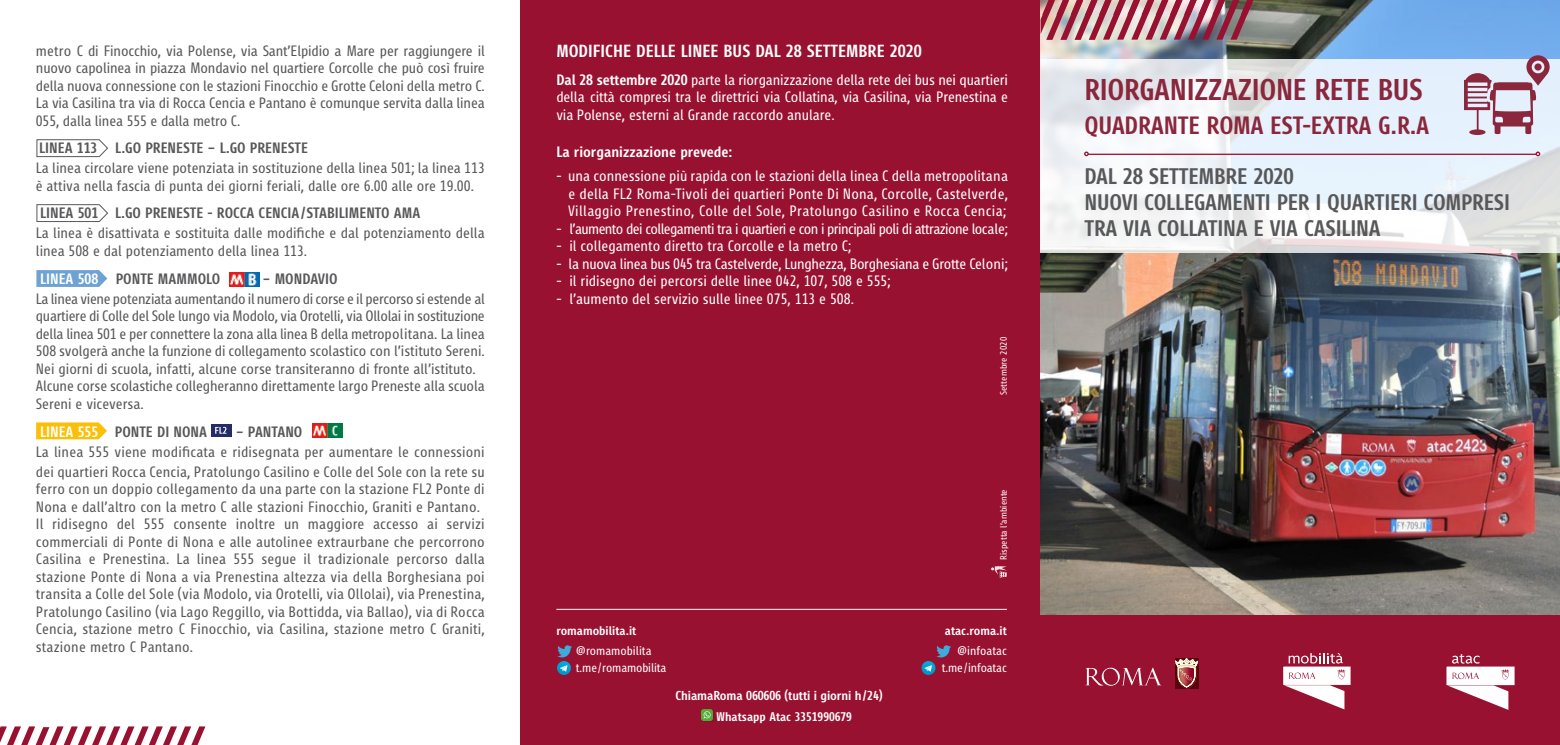
<style>
.page{position:relative;width:1560px;height:745px;background:#fff}
.page>*{position:absolute;margin:0;border:0;box-sizing:border-box;transform-origin:0 0}
.t1{font:700 30px "Urbs Display";letter-spacing:-.01em;color:#8a273d}
.t2{font:700 25px "Urbs Display";letter-spacing:-.01em;color:#8a273d}
.t3{font:700 22.5px/26.2px "Urbs Display";letter-spacing:-.01em;color:#58585a}
.t4{font:700 17.5px "Urbs Display";color:#fff}
.t5{font:15px/17.5px "Urbs Display";color:#58585a}
.t6{font:15px/17.5px "Urbs Display";color:#fff;text-align:justify}
.t7{font:700 15px "Urbs Display";color:#58585a}
.t8{font:15px "Urbs Display";letter-spacing:-.04em;color:#fff}
.t9{font:15px "Urbs Display";letter-spacing:-.02em;color:#fff}
.t10{font:700 15px "Urbs Display";color:#fff}
.t11{font:700 13px "Urbs Display";letter-spacing:-.01em;color:#fff}
.t12{font:12.5px/17.2px "Urbs Display";letter-spacing:-.01em;color:#fff}
.t13{font:700 12.5px "Urbs Display";color:#fff}
.t14{font:9.38px "Urbs Display";color:#fff}
.s1{color:#fff}
.s2{font-weight:700}
</style>
<div class="page">
<svg style="left:36px;top:422px;width:71px;height:17px"></svg>
<svg style="left:36px;top:270px;width:71px;height:17px"></svg>
<img style="left:230px;top:272px;width:29px;height:14px">
<div style="left:520px;top:0;width:525px;height:744px;background:#991131"></div>
<svg style="left:991px;top:566px;width:15px;height:11px"></svg>
<img style="left:1040px;top:0;width:519px;height:614px">
<div style="left:1035px;top:614px;width:524px;height:130px;background:#991131"></div>
<svg style="left:1446px;top:654px;width:68px;height:55px"></svg>
<svg style="left:1040px;top:59px;width:519px;height:193px"></svg>
<img style="left:1040px;top:0;width:223px;height:40px">
<svg style="left:0;top:726px;width:205px;height:18px"></svg>
<svg style="left:1085px;top:667px;width:76px;height:18px"></svg>
<svg style="left:1175px;top:658px;width:23px;height:30px"></svg>
<svg style="left:557px;top:645px;width:15px;height:12px"></svg>
<svg style="left:936px;top:645px;width:15px;height:12px"></svg>
<svg style="left:921px;top:660px;width:14px;height:14px"></svg>
<svg style="left:924px;top:664px;width:7px;height:7px"></svg>
<svg style="left:557px;top:660px;width:14px;height:14px"></svg>
<svg style="left:559px;top:664px;width:8px;height:7px"></svg>
<svg style="left:1282px;top:653px;width:68px;height:56px"></svg>
<hr style="left:1086px;top:153px;width:453px;height:2px;background:#991131">
<svg style="left:1083px;top:151px;width:5px;height:5px"></svg>
<svg style="left:1535px;top:151px;width:4px;height:5px"></svg>
<svg style="left:1463px;top:55px;width:86px;height:79px;background:#c3afc0"></svg>
<svg style="left:1533px;top:63px;width:8px;height:7px"></svg>
<img style="left:701px;top:711px;width:13px;height:10px">
<svg style="left:701px;top:708px;width:12px;height:12px"></svg>
<svg style="left:703px;top:710px;width:7px;height:8px"></svg>
<div style="left:211px;top:423px;width:20px;height:13px;background:#252b67"></div>
<svg style="left:215px;top:426px;width:11px;height:7px"></svg>
<img style="left:313px;top:423px;width:29px;height:14px">
<svg style="left:36px;top:139px;width:72px;height:18px"></svg>
<svg style="left:36px;top:204px;width:72px;height:18px"></svg>
<hr style="left:556px;top:608px;width:450px;height:1px;background:#fff">
<p class="t5" style="left:36px;top:42px;width:450px;text-align:justify">metro C di Finocchio, via Polense, via Sant’Elpidio a Mare per raggiungere il nuovo capolinea in piazza Mondavio nel quartiere Corcolle che può così fruire della nuova connessione con le stazioni Finocchio e Grotte Celoni della metro C.<br>La via Casilina tra via di Rocca Cencia e Pantano è comunque servita dalla linea 055, dalla linea 555 e dalla metro C.</p>
<p class="t7" style="left:39px;top:140px;width:270px">LINEA 113 L.GO PRENESTE – L.GO PRENESTE</p>
<p class="t5" style="left:36px;top:160px;width:450px">La linea circolare viene potenziata in sostituzione della linea 501; la linea 113 è attiva nella fascia di punta dei giorni feriali, dalle ore 6.00 alle ore 19.00.</p>
<p class="t7" style="left:40px;top:205px;width:381px">LINEA 501 L.GO PRENESTE - ROCCA CENCIA/STABILIMENTO AMA</p>
<p class="t5" style="left:36px;top:224px;width:450px;line-height:18px">La linea è disattivata e sostituita dalle modifiche e dal potenziamento della linea 508 e dal potenziamento della linea 113.</p>
<p class="t7" style="left:40px;top:271px;width:182px"><span class="s1">LINEA 508</span> PONTE MAMMOLO</p>
<p class="t7" style="left:262px;top:271px;width:76px">– MONDAVIO</p>
<p class="t5" style="left:36px;top:290px;width:450px">La linea viene potenziata aumentando il numero di corse e il percorso si estende al quartiere di Colle del Sole lungo via Modolo, via Orotelli, via Ollolai in sostituzione della linea 501 e per connettere la zona alla linea B della metropolitana. La linea 508 svolgerà anche la funzione di collegamento scolastico con l’istituto Sereni.<br>Nei giorni di scuola, infatti, alcune corse transiteranno di fronte all’istituto.<br>Alcune corse scolastiche collegheranno direttamente largo Preneste alla scuola Sereni e viceversa.</p>
<p class="t7" style="left:40px;top:423px;width:168px"><span class="s1">LINEA 555</span> PONTE DI NONA</p>
<p class="t7" style="left:236px;top:423px;width:68px">– PANTANO</p>
<p class="t5" style="left:36px;top:441px;width:450px;line-height:20px">La linea 555 viene modificata e ridisegnata per aumentare le connessioni dei quartieri Rocca Cencia, Pratolungo Casilino e Colle del Sole con la rete su</p>
<p class="t5" style="left:36px;top:480px;width:450px">ferro con un doppio collegamento da una parte con la stazione FL2 Ponte di Nona e dall’altro con la metro C alle stazioni Finocchio, Graniti e Pantano.<br>Il ridisegno del 555 consente inoltre un maggiore accesso ai servizi commerciali di Ponte di Nona e alle autolinee extraurbane che percorrono Casilina e Prenestina. La linea 555 segue il tradizionale percorso dalla stazione Ponte di Nona a via Prenestina altezza via della Borghesiana poi transita a Colle del Sole (via Modolo, via Orotelli, via Ollolai), via Prenestina, Pratolungo Casilino (via Lago Reggillo, via Bottidda, via Ballao), via di Rocca Cencia, stazione metro C Finocchio, via Casilina, stazione metro C Graniti, stazione metro C Pantano.</p>
<p class="t4" style="left:556px;top:42px;width:367px">MODIFICHE DELLE LINEE BUS DAL 28 SETTEMBRE 2020</p>
<p class="t6" style="left:556px;top:71px;width:453px"><span class="s2">Dal 28 settembre 2020</span> parte la riorganizzazione della rete dei bus nei quartieri della città compresi tra le direttrici via Collatina, via Casilina, via Prenestina e via Polense, esterni al Grande raccordo anulare.</p>
<p class="t10" style="left:556px;top:144px;width:178px">La riorganizzazione prevede:</p>
<p class="t6" style="left:568px;top:168px;width:441px;text-indent:-12px">- una connessione più rapida con le stazioni della linea C della metropolitana e della FL2 Roma-Tivoli dei quartieri Ponte Di Nona, Corcolle, Castelverde, Villaggio Prenestino, Colle del Sole, Pratolungo Casilino e Rocca Cencia;</p>
<p class="t8" style="left:556px;top:221px;width:453px">- l’aumento dei collegamenti tra i quartieri e con i principali poli di attrazione locale;</p>
<p class="t6" style="left:556px;top:238px;width:296px">- il collegamento diretto tra Corcolle e la metro C;</p>
<p class="t9" style="left:556px;top:256px;width:453px">- la nuova linea bus 045 tra Castelverde, Lunghezza, Borghesiana e Grotte Celoni;</p>
<p class="t6" style="left:556px;top:273px;width:336px">- il ridisegno dei percorsi delle linee 042, 107, 508 e 555;</p>
<p class="t6" style="left:556px;top:290px;width:299px">- l’aumento del servizio sulle linee 075, 113 e 508.</p>
<p class="t14" style="left:998px;top:394px;width:59px;rotate:-90deg">Settembre 2020</p>
<p class="t13" style="left:556px;top:623px;width:81px">romamobilita.it</p>
<p class="t12" style="left:576px;top:642px;width:92px">@romamobilita t.me/romamobilita</p>
<p class="t11" style="left:675px;top:688px;width:209px">ChiamaRoma 060606 (tutti i giorni h/24)</p>
<p class="t13" style="left:716px;top:710px;width:137px">Whatsapp Atac 3351990679</p>
<p class="t14" style="left:998px;top:559px;width:72px;rotate:-90deg">Rispetta l’ambiente</p>
<p class="t13" style="left:944px;top:623px;width:63px">atac.roma.it</p>
<p class="t12" style="left:941px;top:641px;width:67px;text-align:right">@infoatac t.me/infoatac</p>
<h1 class="t1" style="left:1084px;top:74px;width:340px">RIORGANIZZAZIONE RETE BUS</h1>
<h2 class="t2" style="left:1084px;top:112px;width:346px">QUADRANTE ROMA EST-EXTRA G.R.A</h2>
<h3 class="t3" style="left:1084px;top:163px;width:427px">DAL 28 SETTEMBRE 2020<br>NUOVI COLLEGAMENTI PER I QUARTIERI COMPRESI<br>TRA VIA COLLATINA E VIA CASILINA</h3>
</div>
